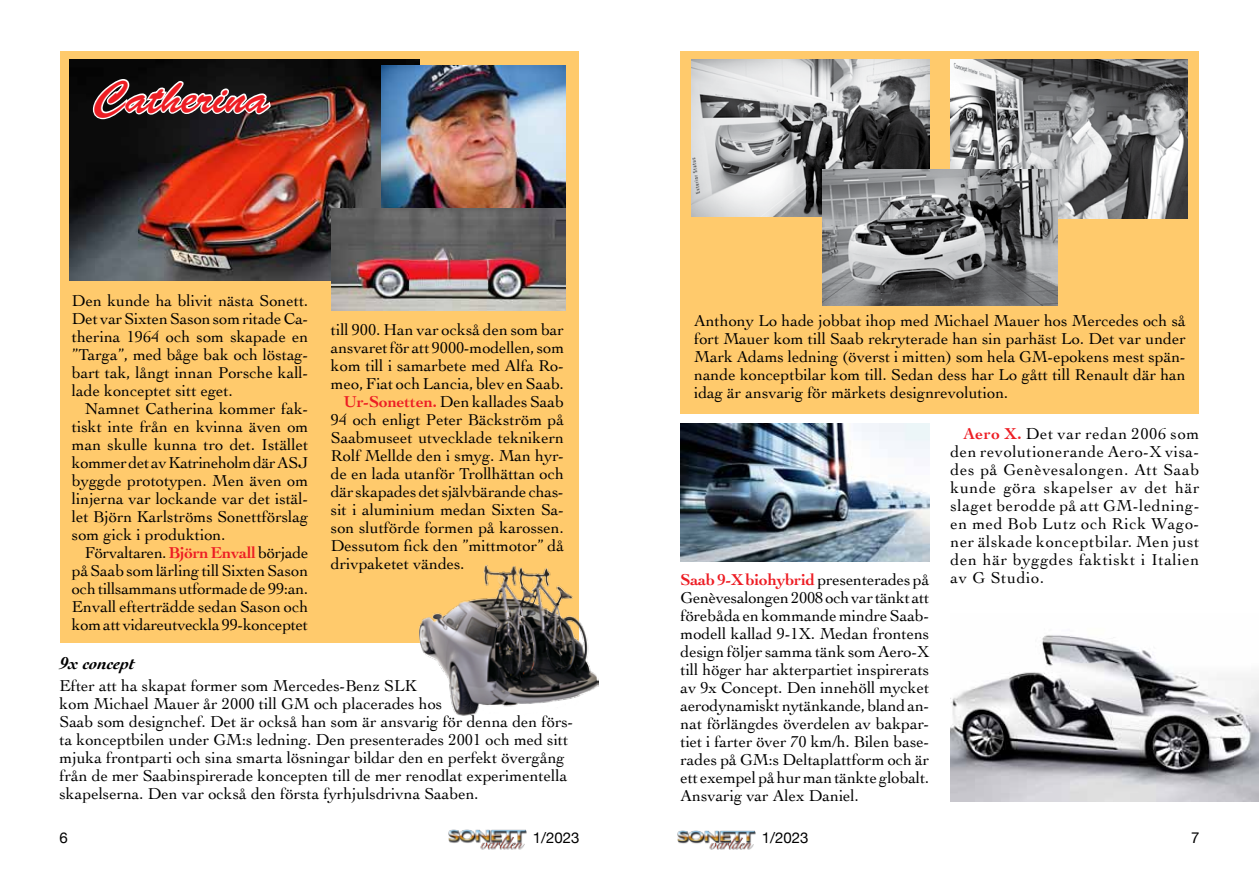
<style>
.page{position:relative;width:1259px;height:893px;background:#fff}
.page>*{position:absolute;margin:0;border:0;box-sizing:border-box;transform-origin:0 0}
.t1{font:45px "Brush Script Std";color:#ed1d24}
.t2{font:italic 700 18px "Cochin";color:#000}
.t3{font:16.5px/18px "Cochin";color:#000;text-align:justify}
.t4{font:15px "Helvetica Neue";color:#000}
.s1{font-weight:700;color:#ed1d24}
</style>
<div class="page">
<img style="left:448px;top:830px;width:78px;height:20px">
<img style="left:677px;top:830px;width:78px;height:20px">
<div style="left:680px;top:51px;width:519px;height:363px;background:#ffca6c"></div>
<div style="left:60px;top:51px;width:518px;height:591px;background:#ffca6c"></div>
<img style="left:69px;top:60px;width:350px;height:220px">
<img style="left:382px;top:66px;width:184px;height:143px">
<img style="left:332px;top:209px;width:234px;height:102px">
<svg style="left:91px;top:77px;width:181px;height:44px;background:#686868"></svg>
<img style="left:691px;top:60px;width:238px;height:157px">
<img style="left:950px;top:60px;width:237px;height:158px">
<img style="left:419px;top:566px;width:179px;height:150px">
<img style="left:822px;top:170px;width:235px;height:135px">
<img style="left:680px;top:423px;width:249px;height:138px">
<img style="left:950px;top:635px;width:309px;height:166px">
<h1 class="t1" style="left:95px;top:72px;width:175px">Catherina</h1>
<p class="t3" style="left:72px;top:291px;width:238px">Den kunde ha blivit nästa Sonett.<br>Det var Sixten Sason som ritade Ca&shy;therina 1964 och som skapade en ”Targa”, med båge bak och löstag&shy;bart tak, långt innan Porsche kal - lade konceptet sitt eget.</p>
<p class="t3" style="left:72px;top:399px;width:238px;text-indent:13px">Namnet Catherina kommer fak&shy;tiskt inte från en kvinna även om man skulle kunna tro det. Istället kommer det av Katrineholm där ASJ byggde prototypen. Men även om linjerna var lockande var det istäl&shy;let Björn Karlströms Sonettförslag som gick i produktion.</p>
<p class="t3" style="left:72px;top:543px;width:238px;text-indent:13px">Förvaltaren. <span class="s1">Björn Envall</span> började på Saab som lärling till Sixten Sason och tillsammans utformade de 99:an.<br>Envall efterträdde sedan Sason och kom att vidareutveckla 99-konceptet</p>
<p class="t2" style="left:60px;top:651px;width:77px">9x concept</p>
<p class="t3" style="left:60px;top:676px;width:514px;text-align:left">Efter att ha skapat former som Mercedes-Benz SLK<br>kom Michael Mauer år 2000 till GM och placerades hos<br>Saab som designchef. Det är också han som är ansvarig för denna den förs&shy;ta konceptbilen under GM:s ledning. Den presenterades 2001 och med sitt mjuka frontparti och sina smarta lösningar bildar den en perfekt övergång från de mer Saabinspirerade koncepten till de mer renodlat experimentella skapelserna. Den var också den första fyrhjulsdrivna Saaben.</p>
<p class="t3" style="left:331px;top:320px;width:235px">till 900. Han var också den som bar</p>
<p class="t3" style="left:331px;top:338px;width:235px">ansvaret för att 9000-modellen, som</p>
<p class="t3" style="left:331px;top:356px;width:235px">kom till i samarbete med Alfa Ro-</p>
<p class="t3" style="left:331px;top:374px;width:235px">meo, Fiat och Lancia, blev en Saab.</p>
<p class="t3" style="left:344px;top:392px;width:222px"><span class="s1">Ur-Sonetten.</span> Den kallades Saab</p>
<p class="t3" style="left:331px;top:410px;width:235px">94 och enligt Peter Bäckström på</p>
<p class="t3" style="left:331px;top:428px;width:235px">Saabmuseet utvecklade teknikern</p>
<p class="t3" style="left:331px;top:446px;width:235px">Rolf Mellde den i smyg. Man hyr-</p>
<p class="t3" style="left:331px;top:464px;width:235px">de en lada utanför Trollhättan och</p>
<p class="t3" style="left:331px;top:482px;width:234px">där skapades det självbärande chas-</p>
<p class="t3" style="left:331px;top:500px;width:234px">sit i aluminium medan Sixten Sa-</p>
<p class="t3" style="left:331px;top:518px;width:234px">son slutförde formen på karossen.</p>
<p class="t3" style="left:331px;top:536px;width:235px">Dessutom fick den ”mittmotor” då</p>
<p class="t3" style="left:331px;top:554px;width:135px">drivpaketet vändes.</p>
<p class="t3" style="left:694px;top:311px;width:493px">Anthony Lo hade jobbat ihop med Michael Mauer hos Mercedes och så fort Mauer kom till Saab rekryterade han sin parhäst Lo. Det var under Mark Adams ledning (överst i mitten) som hela GM-epokens mest spän&shy;nande konceptbilar kom till. Sedan dess har Lo gått till Renault där han idag är ansvarig för märkets designrevolution.</p>
<p class="t3" style="left:950px;top:424px;width:250px;text-indent:13px"><span class="s1">Aero X.</span> Det var redan 2006 som den revolutionerande Aero-X visa&shy;des på Genèvesalongen. Att Saab kunde göra skapelser av det här slaget berodde på att GM-ledning&shy;en med Bob Lutz och Rick Wago&shy;ner älskade konceptbilar. Men just den här byggdes faktiskt i Italien av G Studio.</p>
<p class="t3" style="left:680px;top:570px;width:250px"><span class="s1">Saab 9-X biohybrid</span> presenterades på Genèvesalongen 2008 och var tänkt att förebåda en kommande mindre Saab&shy;modell kallad 9-1X. Medan frontens design följer samma tänk som Aero-X till höger har akterpartiet inspirerats av 9x Concept. Den innehöll mycket aerodynamiskt nytänkande, bland an&shy;nat förlängdes överdelen av bakpar&shy;tiet i farter över 70 km/h. Bilen base&shy;rades på GM:s Deltaplattform och är ett exempel på hur man tänkte globalt.<br>Ansvarig var Alex Daniel.</p>
<p class="t4" style="left:60px;top:827px;width:10px">6</p>
<p class="t4" style="left:533px;top:827px;width:48px">1/2023</p>
<p class="t4" style="left:762px;top:827px;width:48px">1/2023</p>
<p class="t4" style="left:1191px;top:827px;width:10px">7</p>
</div>
